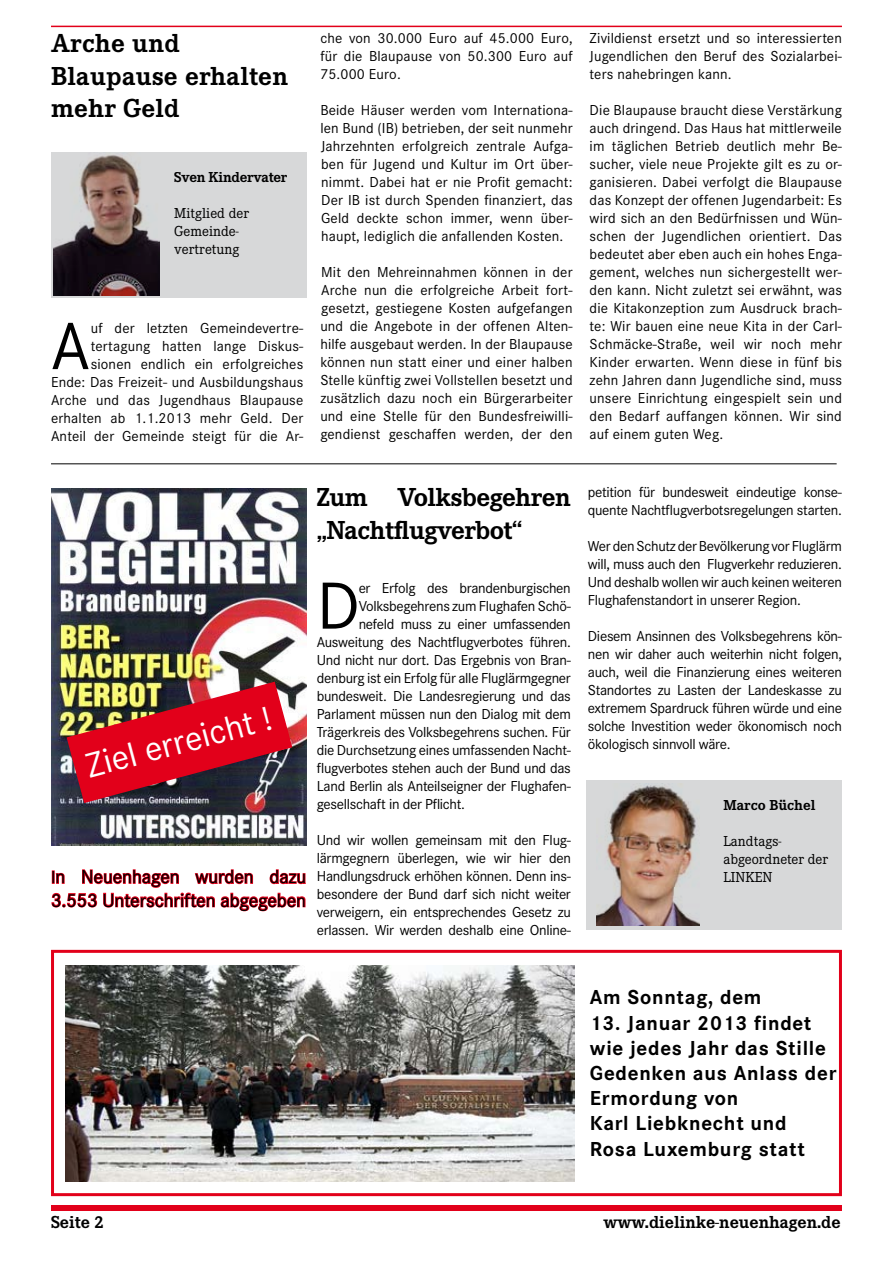
<style>
.page{position:relative;width:893px;height:1263px;background:#fff}
.page>*{position:absolute;margin:0;border:0;box-sizing:border-box;transform-origin:0 0}
.t1{font:69px "Corporate S";color:#000}
.t2{font:36px "Corporate S";color:#fff}
.t3{font:700 27px/32.4px "Corporate E";letter-spacing:-.005em;color:#000}
.t4{font:700 21px/25.2px "Corporate S";letter-spacing:.035em;color:#000}
.t5{font:19.5px/23.4px "Corporate S";color:#000}
.t6{font:700 18px "Corporate E";color:#000}
.t7{font:15px/18px "Corporate S";letter-spacing:-.02em;color:#000;text-align:justify}
.t8{font:15px/18px "Corporate S";letter-spacing:.01em;color:#000;text-align:right}
.t9{font:15px/18px "Corporate E";color:#000}
.t10{font:700 15px "Corporate E";letter-spacing:-.015em;color:#000}
.s1{font-size:18px}
</style>
<div class="page">
<div style="left:51px;top:1205px;width:791px;height:6px;background:#e2001a"></div>
<hr style="left:51px;top:26px;width:791px;height:1px;background:#e2001a">
<div style="left:51px;top:152px;width:255px;height:145px;background:#d7d8d9"></div>
<img style="left:54px;top:155px;width:106px;height:141px">
<img style="left:51px;top:488px;width:255px;height:358px">
<img style="left:66px;top:681px;width:227px;height:123px">
<svg style="left:51px;top:869px;width:256px;height:81px"></svg>
<div style="left:587px;top:780px;width:255px;height:150px;background:#d7d8d9"></div>
<img style="left:596px;top:784px;width:104px;height:142px">
<hr style="left:51px;top:464px;width:786px;height:1px;background:#000">
<div style="left:51px;top:950px;width:791px;height:246px;border:3px solid #e2001a"></div>
<img style="left:65px;top:965px;width:510px;height:217px">
<h3 class="t3" style="left:51px;top:27px;width:239px">Arche und<br>Blaupause erhalten mehr Geld</h3>
<p class="t10" style="left:174px;top:169px;width:114px">Sven Kindervater</p>
<p class="t9" style="left:174px;top:205px;width:76px">Mitglied der<br>Gemeinde&shy;vertretung</p>
<h1 class="t1" style="left:51px;top:307px;width:41px">A</h1>
<p class="t8" style="left:51px;top:319px;width:254px">uf der letzten Gemeindevertre&shy;tertagung hatten lange Diskus&shy;sionen endlich ein erfolgreiches<br>Ende: Das Freizeit- und Ausbildungshaus Arche und das Jugendhaus Blaupause erhalten ab 1.1.2013 mehr Geld. Der Anteil der Gemeinde steigt für die Ar-</p>
<p class="t7" style="left:320px;top:29px;width:254px">che von 30.000 Euro auf 45.000 Euro, für die Blaupause von 50.300 Euro auf 75.000 Euro.</p>
<p class="t7" style="left:320px;top:101px;width:254px">Beide Häuser werden vom Internationa&shy;len Bund (IB) betrieben, der seit nunmehr Jahrzehnten erfolgreich zentrale Aufga&shy;ben für Jugend und Kultur im Ort über&shy;nimmt. Dabei hat er nie Profit gemacht:<br>Der IB ist durch Spenden finanziert, das Geld deckte schon immer, wenn über&shy;haupt, lediglich die anfallenden Kosten.</p>
<p class="t7" style="left:320px;top:263px;width:254px">Mit den Mehreinnahmen können in der Arche nun die erfolgreiche Arbeit fort&shy;gesetzt, gestiegene Kosten aufgefangen und die Angebote in der offenen Alten&shy;hilfe ausgebaut werden. In der Blaupause können nun statt einer und einer halben Stelle künftig zwei Vollstellen besetzt und zusätzlich dazu noch ein Bürgerarbeiter und eine Stelle für den Bundesfreiwilli&shy;gendienst geschaffen werden, der den</p>
<p class="t7" style="left:590px;top:29px;width:254px">Zivildienst ersetzt und so interessierten Jugendlichen den Beruf des Sozialarbei&shy;ters nahebringen kann.</p>
<p class="t7" style="left:590px;top:101px;width:254px">Die Blaupause braucht diese Verstärkung auch dringend. Das Haus hat mittlerweile im täglichen Betrieb deutlich mehr Be&shy;sucher, viele neue Projekte gilt es zu or&shy;ganisieren. Dabei verfolgt die Blaupause das Konzept der offenen Jugendarbeit: Es wird sich an den Bedürfnissen und Wün&shy;schen der Jugendlichen orientiert. Das bedeutet aber eben auch ein hohes Enga&shy;gement, welches nun sichergestellt wer&shy;den kann. Nicht zuletzt sei erwähnt, was die Kitakonzeption zum Ausdruck brach&shy;te: Wir bauen eine neue Kita in der Carl-Schmäcke-Straße, weil wir noch mehr Kinder erwarten. Wenn diese in fünf bis zehn Jahren dann Jugendliche sind, muss unsere Einrichtung eingespielt sein und den Bedarf auffangen können. Wir sind auf einem guten Weg.</p>
<h2 class="t2" style="left:81px;top:746px;width:192px;rotate:-15deg">Ziel erreicht !</h2>
<h3 class="t5" style="left:51px;top:865px;width:257px"><span class="s1">I</span>n Neuenhagen wurden dazu<br>3.553 Unterschriften abgegeben</h3>
<h3 class="t3" style="left:317px;top:481px;width:256px">Zum Volksbegehren „Nachtflugverbot“</h3>
<h1 class="t1" style="left:317px;top:566px;width:45px">D</h1>
<p class="t7" style="left:359px;top:579px;width:214px">er Erfolg des brandenburgischen</p>
<p class="t7" style="left:359px;top:597px;width:214px">Volksbegehrens zum Flughafen Schö-</p>
<p class="t7" style="left:359px;top:615px;width:214px">nefeld muss zu einer umfassenden</p>
<p class="t7" style="left:317px;top:633px;width:256px">Ausweitung des Nachtflugverbotes führen.</p>
<p class="t7" style="left:317px;top:651px;width:256px">Und nicht nur dort. Das Ergebnis von Bran-</p>
<p class="t7" style="left:317px;top:669px;width:256px">denburg ist ein Erfolg für alle Fluglärmgegner</p>
<p class="t7" style="left:317px;top:687px;width:256px">bundesweit. Die Landesregierung und das</p>
<p class="t7" style="left:317px;top:705px;width:256px">Parlament müssen nun den Dialog mit dem</p>
<p class="t7" style="left:317px;top:723px;width:256px">Trägerkreis des Volksbegehrens suchen. Für</p>
<p class="t7" style="left:317px;top:741px;width:256px">die Durchsetzung eines umfassenden Nacht-</p>
<p class="t7" style="left:317px;top:759px;width:256px">flugverbotes stehen auch der Bund und das</p>
<p class="t7" style="left:317px;top:777px;width:256px">Land Berlin als Anteilseigner der Flughafen-</p>
<p class="t7" style="left:317px;top:795px;width:150px">gesellschaft in der Pflicht.</p>
<p class="t7" style="left:317px;top:831px;width:256px">Und wir wollen gemeinsam mit den Flug&shy;lärmgegnern überlegen, wie wir hier den Handlungsdruck erhöhen können. Denn ins&shy;besondere der Bund darf sich nicht weiter verweigern, ein entsprechendes Gesetz zu erlassen. Wir werden deshalb eine Online-</p>
<p class="t7" style="left:588px;top:483px;width:256px">petition für bundesweit eindeutige konse&shy;quente Nachtflugverbotsregelungen starten.</p>
<p class="t7" style="left:588px;top:537px;width:256px">Wer den Schutz der Bevölkerung vor Fluglärm will, muss auch den Flugverkehr reduzieren.<br>Und deshalb wollen wir auch keinen weiteren Flughafenstandort in unserer Region.</p>
<p class="t7" style="left:588px;top:627px;width:256px">Diesem Ansinnen des Volksbegehrens kön&shy;nen wir daher auch weiterhin nicht folgen, auch, weil die Finanzierung eines weiteren Standortes zu Lasten der Landeskasse zu extremem Spardruck führen würde und eine solche Investition weder ökonomisch noch ökologisch sinnvoll wäre.</p>
<p class="t10" style="left:723px;top:796px;width:94px">Marco Büchel</p>
<p class="t9" style="left:723px;top:832px;width:106px">Landtags&shy;abgeordneter der<br>LINKEN</p>
<h3 class="t4" style="left:590px;top:985px;width:173px">Am Sonntag, dem</h3>
<h3 class="t4" style="left:590px;top:1010px;width:248px">13. Januar 2013 findet wie jedes Jahr das Stille<br>Gedenken aus Anlass der<br>Ermordung von<br>Karl Liebknecht und<br>Rosa Luxemburg statt</h3>
<p class="t6" style="left:51px;top:1211px;width:54px">Seite 2</p>
<p class="t6" style="left:603px;top:1211px;width:239px">www.dielinke-neuenhagen.de</p>
</div>
